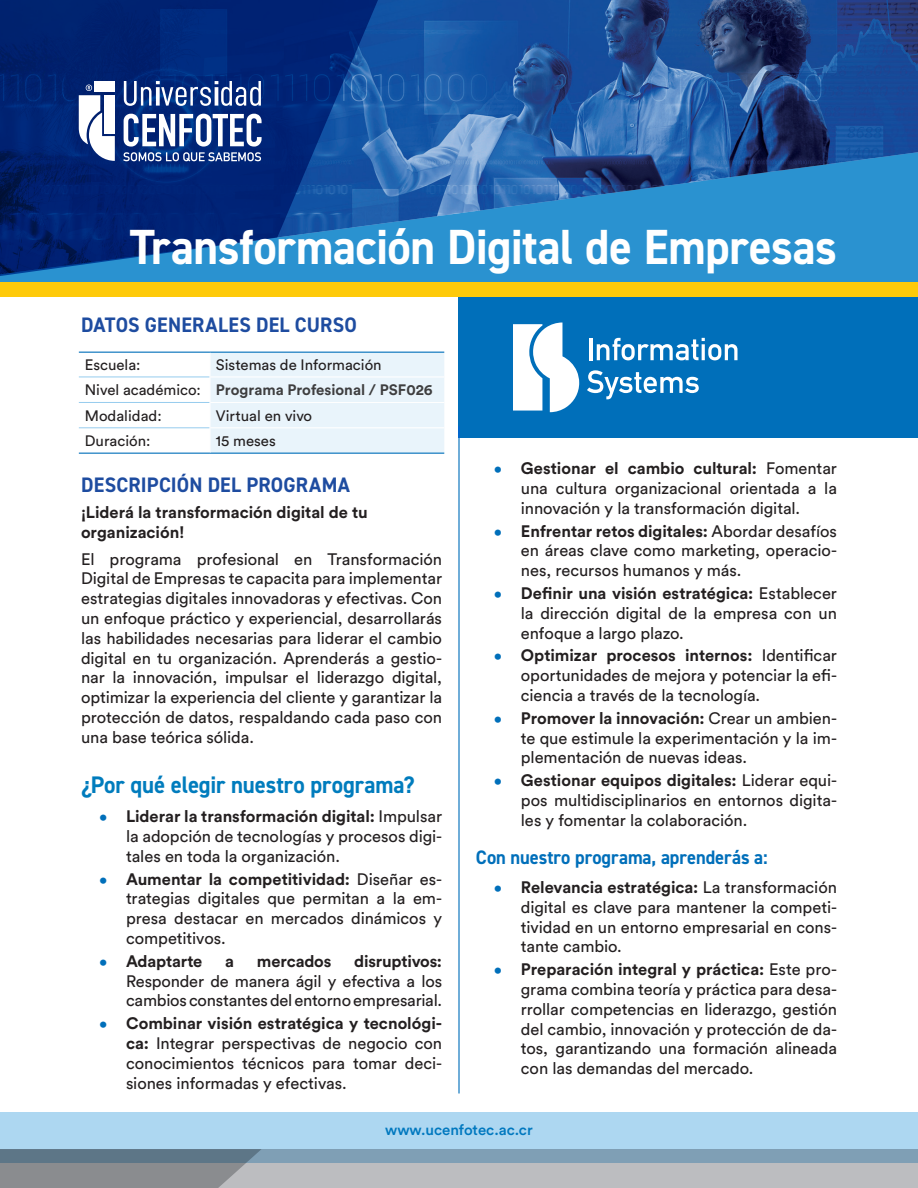
<style>
.page{position:relative;width:918px;height:1188px;background:#fff}
.page>*{position:absolute;margin:0;border:0;box-sizing:border-box;transform-origin:0 0}
.t1{font:700 49.5px "DIN2014";letter-spacing:-.01em;color:#fff;scale:.95 1}
.t2{font:700 24px "DIN2014";letter-spacing:-.005em;color:#007cbd;scale:.95 1}
.t3{font:700 21px "DIN2014";letter-spacing:.01em;color:#1e4ca0;scale:.95 1}
.t4{font:700 19.5px "DIN2014";color:#006fba;scale:.95 1}
.t5{font:16.5px/19.8px "Circular Std";letter-spacing:-.005em;color:#231f20;text-align:justify}
.t6{font:700 16.5px/19.8px "Circular Std";letter-spacing:-.005em;color:#231f20}
.t7{font:15px/25.2px "Circular Std";color:#231f20}
.t8{font:500 15px "Circular Std";color:#0078bf}
.s1{font-weight:700;color:#3e3e3f}
.s2{font-size:15px;color:#006fba}
.s3{font-weight:700}
.s4{font-weight:400;font-size:15px;color:#006fba}
</style>
<div class="page">
<div style="left:0;top:1149px;width:918px;height:39px;background:#bcbdc0"></div>
<div style="left:0;top:1163px;width:246px;height:25px;background:#8a8c8f"></div>
<div style="left:0;top:38px;width:918px;height:245px;background:#2a92d0"></div>
<img style="left:387px;top:0;width:531px;height:223px">
<div style="left:0;top:283px;width:918px;height:14px;background:#feca0a"></div>
<svg style="left:0;top:1112px;width:918px;height:51px;background:#9dc4dd"></svg>
<svg style="left:0;top:0;width:387px;height:276px;background:#083784"></svg>
<div style="left:211px;top:353px;width:233px;height:100px;background:#e9f4fb"></div>
<hr style="left:210px;top:352px;width:234px;height:1px;background:#006fba">
<hr style="left:210px;top:453px;width:234px;height:1px;background:#006fba">
<hr style="left:79px;top:352px;width:131px;height:1px;background:#006fba">
<hr style="left:79px;top:453px;width:131px;height:1px;background:#006fba">
<hr style="left:79px;top:377px;width:130px;height:1px;background:#96ccee">
<hr style="left:79px;top:427px;width:130px;height:1px;background:#96ccee">
<hr style="left:211px;top:376px;width:233px;height:2px;background:#fff">
<hr style="left:211px;top:427px;width:233px;height:1px;background:#fff">
<hr style="left:79px;top:402px;width:130px;height:1px;background:#96ccee">
<hr style="left:211px;top:402px;width:233px;height:1px;background:#fff">
<div style="left:458px;top:297px;width:460px;height:141px;background:#006fba"></div>
<hr style="left:458px;top:426px;width:2px;height:668px;background:#006fba">
<hr style="left:589px;top:338px;width:3px;height:22px;background:#fff">
<svg style="left:597px;top:338px;width:141px;height:22px"></svg>
<svg style="left:587px;top:370px;width:112px;height:29px"></svg>
<svg style="left:513px;top:323px;width:66px;height:89px"></svg>
<svg style="left:124px;top:81px;width:137px;height:25px;background:#516ba3"></svg>
<svg style="left:123px;top:114px;width:139px;height:47px;background:#677eaf"></svg>
<div style="left:94px;top:82px;width:21px;height:10px;background:#fff"></div>
<svg style="left:79px;top:85px;width:36px;height:76px;background:#b7c0d6"></svg>
<h1 class="t1" style="left:130px;top:214px;width:746px">Transformación Digital de Empresas</h1>
<p class="t3" style="left:81px;top:311px;width:292px">DATOS GENERALES DEL CURSO</p>
<p class="t7" style="left:85px;top:352px;width:57px">Escuela:</p>
<p class="t7" style="left:85px;top:352px;width:349px;text-indent:131px">Sistemas de Información<br>Nivel académico: <span class="s1">Programa Profesional / PSF026<br></span>Modalidad:</p>
<p class="t7" style="left:216px;top:403px;width:98px">Virtual en vivo</p>
<p class="t7" style="left:85px;top:428px;width:67px">Duración:</p>
<p class="t7" style="left:216px;top:428px;width:61px">15 meses</p>
<p class="t3" style="left:81px;top:471px;width:285px">DESCRIPCIÓN DEL PROGRAMA</p>
<p class="t6" style="left:81px;top:502px;width:288px">¡Liderá la transformación digital de tu organización!</p>
<p class="t5" style="left:81px;top:549px;width:363px">El programa profesional en Transformación Digital de Empresas te capacita para implementar estrategias digitales innovadoras y efectivas. Con un enfoque práctico y experiencial, desarrollarás las habilidades necesarias para liderar el cambio digital en tu organización. Aprenderás a gestio&shy;nar la innovación, impulsar el liderazgo digital, optimizar la experiencia del cliente y garantizar la protección de datos, respaldando cada paso con una base teórica sólida.</p>
<h2 class="t2" style="left:81px;top:769px;width:353px">¿Por qué elegir nuestro programa?</h2>
<p class="t5" style="left:126px;top:806px;width:318px;text-indent:-27px"><span class="s2">•</span> <span class="s3">Liderar la transformación digital:</span> Impulsar la adopción de tecnologías y procesos digi&shy;tales en toda la organización.</p>
<p class="t5" style="left:126px;top:869px;width:318px;text-indent:-27px"><span class="s2">•</span> <span class="s3">Aumentar la competitividad:</span> Diseñar es&shy;trategias digitales que permitan a la em&shy;presa destacar en mercados dinámicos y competitivos.</p>
<p class="t6" style="left:99px;top:951px;width:105px"><span class="s4">•</span> Adaptarte</p>
<p class="t6" style="left:225px;top:951px;width:10px">a</p>
<p class="t6" style="left:257px;top:951px;width:76px">mercados</p>
<p class="t6" style="left:354px;top:951px;width:89px">disruptivos:</p>
<p class="t5" style="left:126px;top:971px;width:318px">Responder de manera ágil y efectiva a los cambios constantes del entorno empresarial.</p>
<p class="t5" style="left:126px;top:1013px;width:318px;text-indent:-27px"><span class="s2">•</span> <span class="s3">Combinar visión estratégica y tecnológi&shy;ca:</span> Integrar perspectivas de negocio con conocimientos técnicos para tomar deci&shy;siones informadas y efectivas.</p>
<p class="t5" style="left:521px;top:458px;width:318px;text-indent:-27px"><span class="s2">•</span> <span class="s3">Gestionar el cambio cultural:</span> Fomentar una cultura organizacional orientada a la innovación y la transformación digital.</p>
<p class="t5" style="left:521px;top:521px;width:318px;text-indent:-27px"><span class="s2">•</span> <span class="s3">Enfrentar retos digitales:</span> Abordar desafíos en áreas clave como marketing, operacio&shy;nes, recursos humanos y más.</p>
<p class="t5" style="left:521px;top:583px;width:318px;text-indent:-27px"><span class="s2">•</span> <span class="s3">Definir una visión estratégica:</span> Establecer la dirección digital de la empresa con un enfoque a largo plazo.</p>
<p class="t5" style="left:521px;top:645px;width:318px;text-indent:-27px"><span class="s2">•</span> <span class="s3">Optimizar procesos internos:</span> Identificar oportunidades de mejora y potenciar la efi&shy;ciencia a través de la tecnología.</p>
<p class="t5" style="left:521px;top:708px;width:318px;text-indent:-27px"><span class="s2">•</span> <span class="s3">Promover la innovación:</span> Crear un ambien&shy;te que estimule la experimentación y la im&shy;plementación de nuevas ideas.</p>
<p class="t5" style="left:521px;top:770px;width:318px;text-indent:-27px"><span class="s2">•</span> <span class="s3">Gestionar equipos digitales:</span> Liderar equi&shy;pos multidisciplinarios en entornos digita&shy;les y fomentar la colaboración.</p>
<p class="t4" style="left:476px;top:844px;width:309px">Con nuestro programa, aprenderás a:</p>
<p class="t5" style="left:521px;top:877px;width:318px;text-indent:-27px"><span class="s2">•</span> <span class="s3">Relevancia estratégica:</span> La transformación digital es clave para mantener la competi&shy;tividad en un entorno empresarial en cons&shy;tante cambio.</p>
<p class="t5" style="left:521px;top:959px;width:318px;text-indent:-27px"><span class="s2">•</span> <span class="s3">Preparación integral y práctica:</span> Este pro&shy;grama combina teoría y práctica para desa&shy;rrollar competencias en liderazgo, gestión del cambio, innovación y protección de da&shy;tos, garantizando una formación alineada con las demandas del mercado.</p>
<p class="t8" style="left:385px;top:1121px;width:149px">www.ucenfotec.ac.cr</p>
</div>
